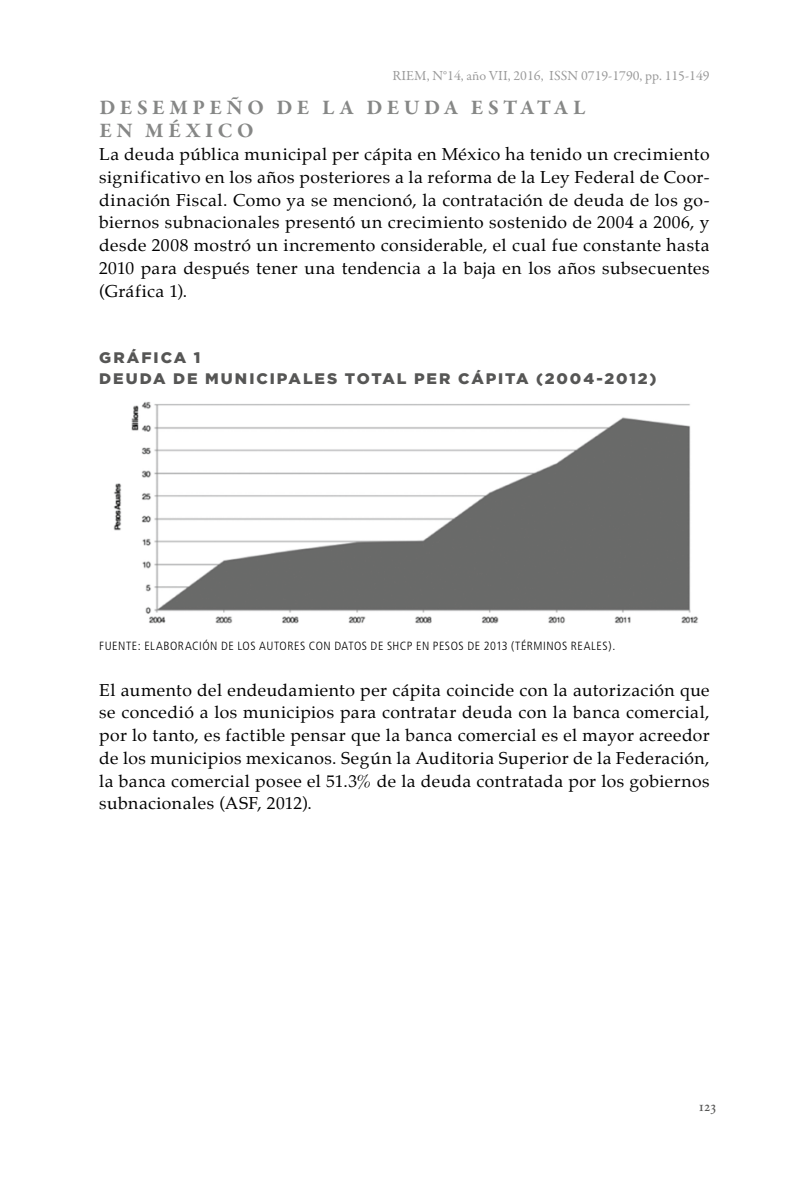
<style>
.page{position:relative;width:794px;height:1191px;background:#fff}
.page>*{position:absolute;margin:0;border:0;box-sizing:border-box;transform-origin:0 0}
.t1{font:700 21px/22.8px "Garamond Premr Pro";letter-spacing:.21em;color:#868786}
.t2{font:16.97px/22.8px "Palatino";letter-spacing:.025em;color:#000;text-align:justify}
.t3{font:900 15.22px/21px "Gotham";letter-spacing:.12em;color:#565655}
.t4{font:14px "Garamond Premr Pro";color:#6e6e6e}
.t5{font:14px "Hoefler Text";color:#565655}
.t6{font:300 condensed 11.9px "Frutiger";letter-spacing:.045em;color:#000}
</style>
<div class="page">
<img style="left:113px;top:401px;width:586px;height:223px">
<p class="t4" style="left:392px;top:67px;width:319px">RIEM, N°14, año VII, 2016, ISSN 0719-1790, pp. 115-149</p>
<p class="t1" style="left:99px;top:97px;width:488px">DESEMPEÑO DE LA DEUDA ESTATAL<br>EN MÉXICO</p>
<p class="t2" style="left:99px;top:143px;width:612px">La deuda pública municipal per cápita en México ha tenido un crecimiento significativo en los años posteriores a la reforma de la Ley Federal de Coor&shy;dinación Fiscal. Como ya se mencionó, la contratación de deuda de los go&shy;biernos subnacionales presentó un crecimiento sostenido de 2004 a 2006, y desde 2008 mostró un incremento considerable, el cual fue constante hasta 2010 para después tener una tendencia a la baja en los años subsecuentes (Gráfica 1).</p>
<p class="t3" style="left:99px;top:347px;width:558px">GRÁFICA 1<br>DEUDA DE MUNICIPALES TOTAL PER CÁPITA (2004-2012)</p>
<p class="t6" style="left:99px;top:639px;width:517px">FUENTE: ELABORACIÓN DE LOS AUTORES CON DATOS DE SHCP EN PESOS DE 2013 (TÉRMINOS REALES).</p>
<p class="t2" style="left:99px;top:678px;width:612px">El aumento del endeudamiento per cápita coincide con la autorización que se concedió a los municipios para contratar deuda con la banca comercial, por lo tanto, es factible pensar que la banca comercial es el mayor acreedor de los municipios mexicanos. Según la Auditoria Superior de la Federación, la banca comercial posee el 51.3% de la deuda contratada por los gobiernos subnacionales (ASF, 2012).</p>
<p class="t5" style="left:699px;top:1098px;width:19px">123</p>
</div>
